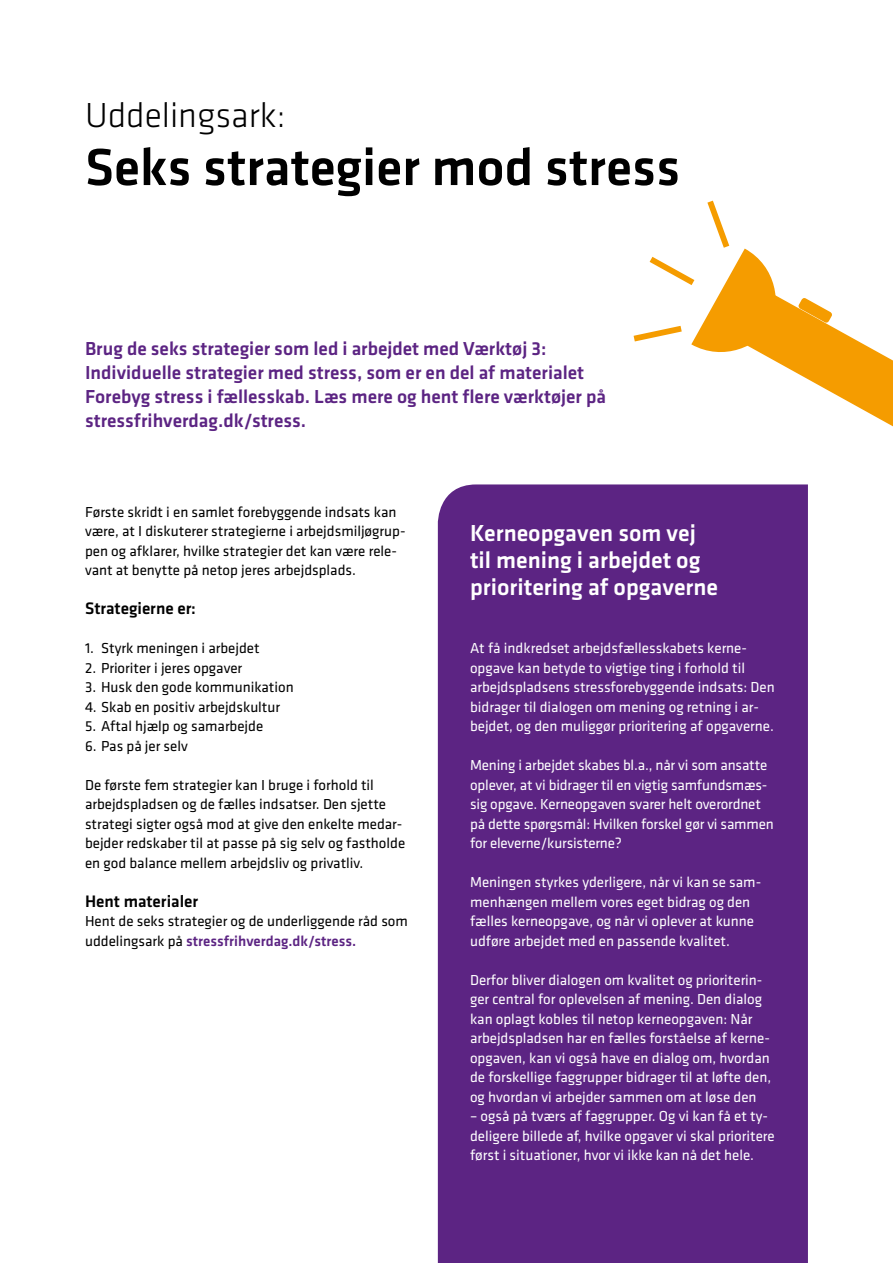
<style>
.page{position:relative;width:893px;height:1263px;background:#fff}
.page>*{position:absolute;margin:0;border:0;box-sizing:border-box;transform-origin:0 0}
.t1{font:500 54px "Klavika";color:#000}
.t2{font:300 36px "Klavika";color:#000}
.t3{font:500 24px/27px "Klavika";color:#fff}
.t4{font:500 19.5px/24px "Klavika";color:#5c2483}
.t5{font:500 17.25px "Klavika";color:#000}
.t6{font:15px/19.5px "Klavika";color:#fff}
.t7{font:15px/19.5px "Klavika";color:#000}
.s1{font-weight:500;color:#5c2483}
</style>
<div class="page">
<div style="left:438px;top:484px;width:370px;height:779px;background:#5c2483"></div>
<svg style="left:634px;top:201px;width:259px;height:226px"></svg>
<h2 class="t2" style="left:85px;top:93px;width:202px">Uddelingsark:</h2>
<h1 class="t1" style="left:85px;top:131px;width:597px">Seks strategier mod stress</h1>
<h3 class="t4" style="left:85px;top:336px;width:523px">Brug de seks strategier som led i arbejdet med Værktøj 3:<br>Individuelle strategier med stress, som er en del af materialet Forebyg stress i fællesskab. Læs mere og hent flere værktøjer på stressfrihverdag.dk/stress.</h3>
<p class="t7" style="left:85px;top:501px;width:322px">Første skridt i en samlet forebyggende indsats kan være, at I diskuterer strategierne i arbejdsmiljøgrup&shy;pen og afklarer, hvilke strategier det kan være rele&shy;vant at benytte på netop jeres arbejdsplads.</p>
<p class="t5" style="left:85px;top:597px;width:112px">Strategierne er:</p>
<p class="t7" style="left:85px;top:638px;width:176px">1. Styrk meningen i arbejdet</p>
<p class="t7" style="left:85px;top:657px;width:159px">2. Prioriter i jeres opgaver</p>
<p class="t7" style="left:85px;top:677px;width:210px">3. Husk den gode kommunikation</p>
<p class="t7" style="left:85px;top:696px;width:197px">4. Skab en positiv arbejdskultur</p>
<p class="t7" style="left:85px;top:716px;width:180px">5. Aftal hjælp og samarbejde</p>
<p class="t7" style="left:85px;top:735px;width:104px">6. Pas på jer selv</p>
<p class="t7" style="left:85px;top:774px;width:322px">De første fem strategier kan I bruge i forhold til arbejdspladsen og de fælles indsatser. Den sjette strategi sigter også mod at give den enkelte medar&shy;bejder redskaber til at passe på sig selv og fastholde en god balance mellem arbejdsliv og privatliv.</p>
<p class="t5" style="left:85px;top:889px;width:115px">Hent materialer</p>
<p class="t7" style="left:85px;top:911px;width:324px">Hent de seks strategier og de underliggende råd som uddelingsark på <span class="s1">stressfrihverdag.dk/stress.</span></p>
<h3 class="t3" style="left:470px;top:519px;width:250px">Kerneopgaven som vej til mening i arbejdet og prioritering af opgaverne</h3>
<p class="t6" style="left:470px;top:638px;width:306px">At få indkredset arbejdsfællesskabets kerne&shy;opgave kan betyde to vigtige ting i forhold til arbejdspladsens stressforebyggende indsats: Den bidrager til dialogen om mening og retning i ar&shy;bejdet, og den muliggør prioritering af opgaverne.</p>
<p class="t6" style="left:470px;top:755px;width:305px">Mening i arbejdet skabes bl.a., når vi som ansatte oplever, at vi bidrager til en vigtig samfundsmæs&shy;sig opgave. Kerneopgaven svarer helt overordnet på dette spørgsmål: Hvilken forskel gør vi sammen for eleverne/kursisterne?</p>
<p class="t6" style="left:470px;top:872px;width:293px">Meningen styrkes yderligere, når vi kan se sam&shy;menhængen mellem vores eget bidrag og den fælles kerneopgave, og når vi oplever at kunne udføre arbejdet med en passende kvalitet.</p>
<p class="t6" style="left:470px;top:969px;width:303px">Derfor bliver dialogen om kvalitet og prioriterin&shy;ger central for oplevelsen af mening. Den dialog kan oplagt kobles til netop kerneopgaven: Når arbejdspladsen har en fælles forståelse af kerne&shy;opgaven, kan vi også have en dialog om, hvordan de forskellige faggrupper bidrager til at løfte den, og hvordan vi arbejder sammen om at løse den</p>
<p class="t6" style="left:470px;top:1106px;width:306px">– også på tværs af faggrupper. Og vi kan få et ty&shy;deligere billede af, hvilke opgaver vi skal prioritere først i situationer, hvor vi ikke kan nå det hele.</p>
</div>
